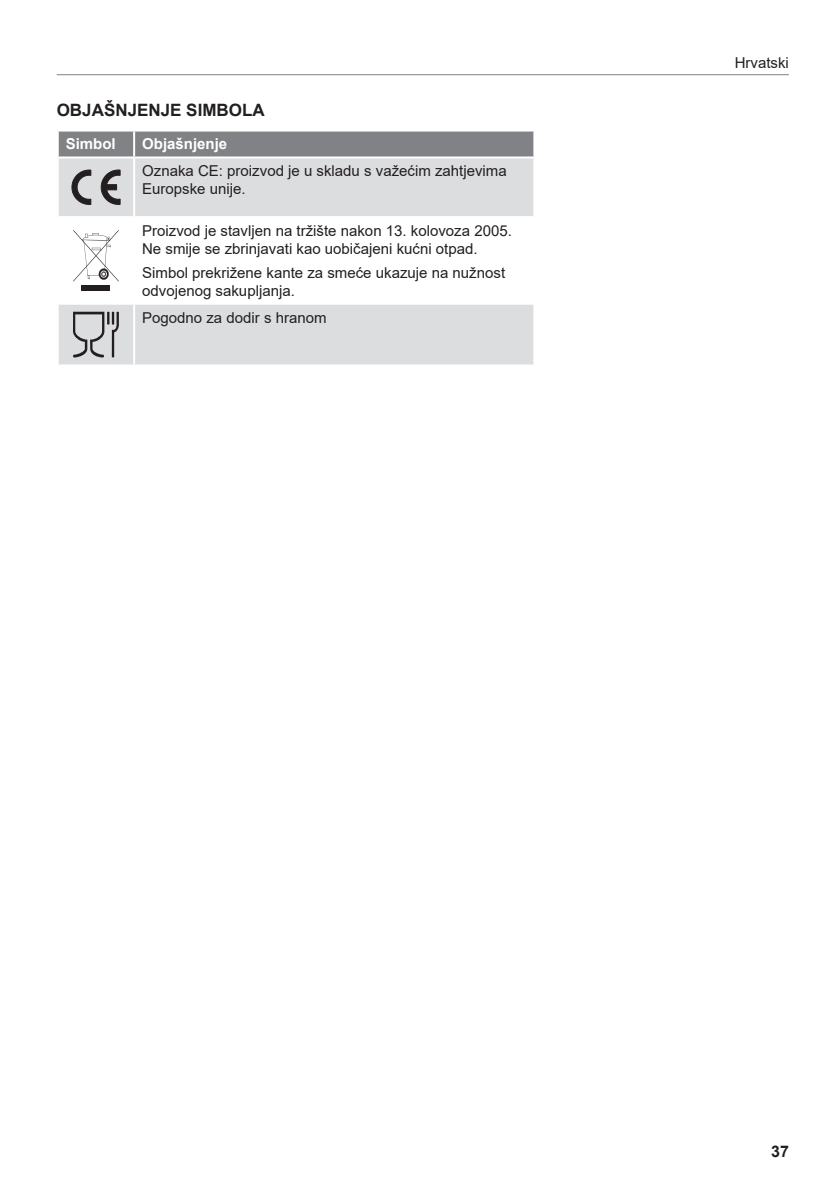
<style>
.page{position:relative;width:840px;height:1191px;background:#fff}
.page>*{position:absolute;margin:0;border:0;box-sizing:border-box;transform-origin:0 0}
.t1{font:700 17px "Arial";color:#231f20}
.t2{font:700 16px "Arial";color:#231f20}
.t3{font:15px/18px "Arial";color:#231f20}
.t4{font:700 15px "Arial";color:#fff}
</style>
<div class="page">
<hr style="left:57px;top:74px;width:731px;height:1px;background:#808285">
<div style="left:59px;top:132px;width:474px;height:24px;background:#808285"></div>
<svg style="left:59px;top:158px;width:474px;height:206px;fill:#dcdddf"></svg>
<hr style="left:133px;top:158px;width:2px;height:58px;background:#fff">
<hr style="left:57px;top:216px;width:77px;height:2px;background:#fff">
<hr style="left:134px;top:216px;width:401px;height:2px;background:#fff">
<hr style="left:133px;top:218px;width:2px;height:85px;background:#fff">
<hr style="left:57px;top:303px;width:77px;height:2px;background:#fff">
<hr style="left:134px;top:303px;width:401px;height:2px;background:#fff">
<hr style="left:133px;top:305px;width:2px;height:59px;background:#fff">
<hr style="left:133px;top:132px;width:2px;height:24px;background:#fff">
<svg style="left:72px;top:170px;width:48px;height:34px;background:#919092"></svg>
<svg style="left:73px;top:230px;width:46px;height:52px"></svg>
<div style="left:81px;top:286px;width:29px;height:5px;background:#231f20"></div>
<svg style="left:73px;top:312px;width:46px;height:45px;background:#acacad"></svg>
<p class="t1" style="left:57px;top:98px;width:209px">OBJAŠNJENJE SIMBOLA</p>
<p class="t4" style="left:66px;top:134px;width:52px">Simbol</p>
<p class="t4" style="left:142px;top:134px;width:87px">Objašnjenje</p>
<p class="t3" style="left:142px;top:162px;width:366px">Oznaka CE: proizvod je u skladu s važećim zahtjevima<br>Europske unije.</p>
<p class="t3" style="left:142px;top:222px;width:371px">Proizvod je stavljen na tržište nakon 13. kolovoza 2005.<br>Ne smije se zbrinjavati kao uobičajeni kućni otpad.</p>
<p class="t3" style="left:142px;top:263px;width:364px">Simbol prekrižene kante za smeće ukazuje na nužnost odvojenog sakupljanja.</p>
<p class="t3" style="left:142px;top:308px;width:186px">Pogodno za dodir s hranom</p>
<p class="t3" style="left:734px;top:53px;width:56px">Hrvatski</p>
<p class="t2" style="left:770px;top:1140px;width:19px">37</p>
</div>
